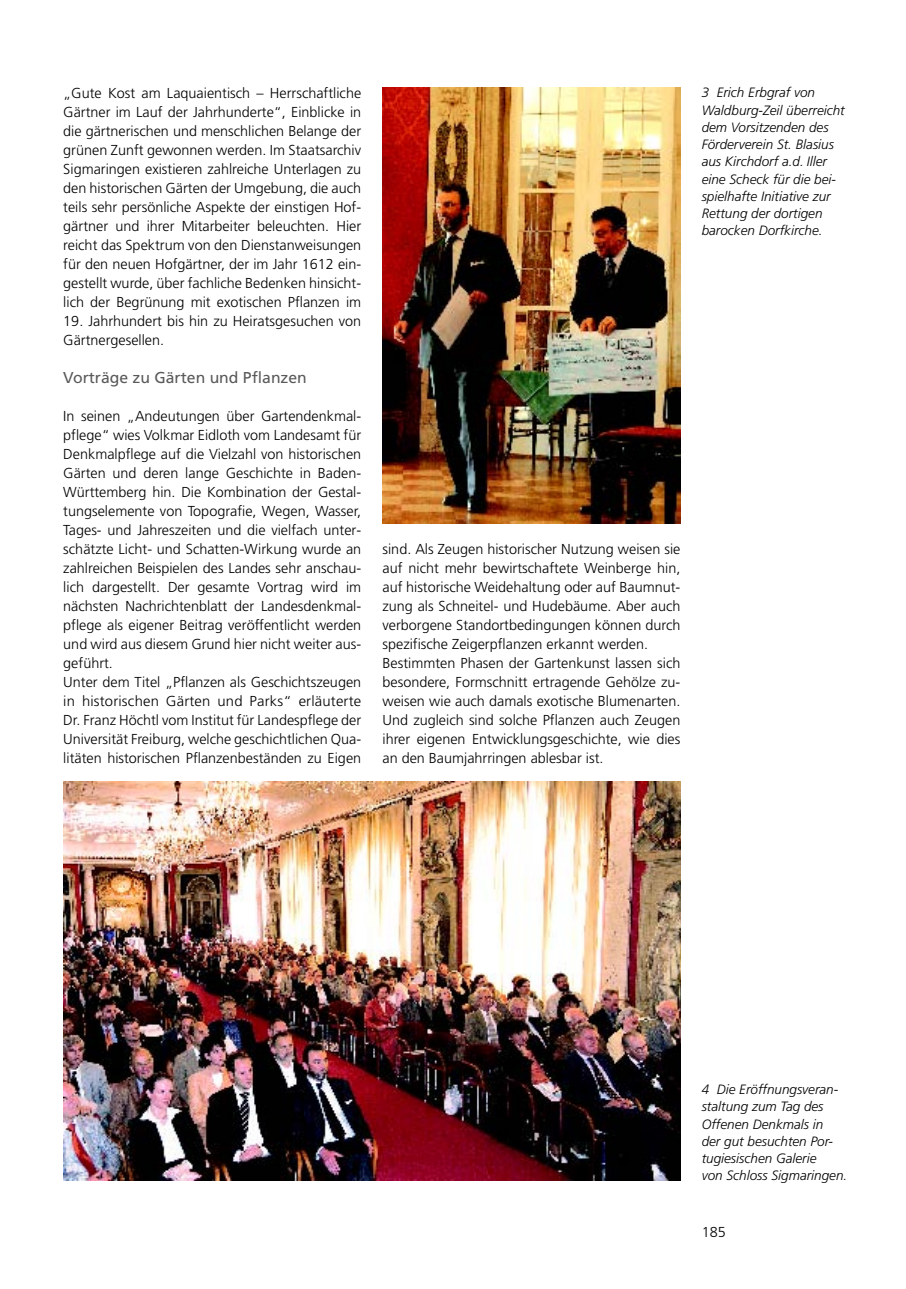
<style>
.page{position:relative;width:906px;height:1289px;background:#fff}
.page>*{position:absolute;margin:0;border:0;box-sizing:border-box;transform-origin:0 0}
.t1{font:15.75px "Frutiger";color:#5a5a5a}
.t2{font:300 14.4px/19px "Frutiger";color:#000}
.t3{font:italic 300 13.5px/17.2px "Frutiger";color:#000}
</style>
<div class="page">
<img style="left:63px;top:781px;width:617px;height:399px">
<img style="left:382px;top:87px;width:298px;height:436px">
<p class="t2" style="left:63px;top:84px;width:299px;text-align:justify">„Gute Kost am Laquaientisch – Herrschaftliche Gärtner im Lauf der Jahrhunderte“, Einblicke in die gärtnerischen und menschlichen Belange der grünen Zunft gewonnen werden. Im Staatsarchiv Sigmaringen existieren zahlreiche Unterlagen zu den historischen Gärten der Umgebung, die auch teils sehr persönliche Aspekte der einstigen Hof&shy;gärtner und ihrer Mitarbeiter beleuchten. Hier reicht das Spektrum von den Dienstanweisungen für den neuen Hofgärtner, der im Jahr 1612 ein&shy;gestellt wurde, über fachliche Bedenken hinsicht&shy;lich der Begrünung mit exotischen Pflanzen im</p>
<p class="t2" style="left:63px;top:312px;width:299px">19. Jahrhundert bis hin zu Heiratsgesuchen von<br>Gärtnergesellen.</p>
<p class="t1" style="left:63px;top:371px;width:245px">Vorträge zu Gärten und Pflanzen</p>
<p class="t2" style="left:63px;top:407px;width:299px">In seinen „Andeutungen über Gartendenkmal&shy;pflege“ wies Volkmar Eidloth vom Landesamt für Denkmalpflege auf die Vielzahl von historischen Gärten und deren lange Geschichte in Baden-Württemberg hin. Die Kombination der Gestal&shy;tungselemente von Topografie, Wegen, Wasser, Tages- und Jahreszeiten und die vielfach unter&shy;schätzte Licht- und Schatten-Wirkung wurde an zahlreichen Beispielen des Landes sehr anschau&shy;lich dargestellt. Der gesamte Vortrag wird im nächsten Nachrichtenblatt der Landesdenkmal&shy;pflege als eigener Beitrag veröffentlicht werden und wird aus diesem Grund hier nicht weiter aus&shy;geführt.<br>Unter dem Titel „Pflanzen als Geschichtszeugen in historischen Gärten und Parks“ erläuterte Dr. Franz Höchtl vom Institut für Landespflege der Universität Freiburg, welche geschichtlichen Qua&shy;litäten historischen Pflanzenbeständen zu Eigen</p>
<p class="t2" style="left:382px;top:540px;width:299px">sind. Als Zeugen historischer Nutzung weisen sie auf nicht mehr bewirtschaftete Weinberge hin, auf historische Weidehaltung oder auf Baumnut&shy;zung als Schneitel- und Hudebäume. Aber auch verborgene Standortbedingungen können durch spezifische Zeigerpflanzen erkannt werden.<br>Bestimmten Phasen der Gartenkunst lassen sich besondere, Formschnitt ertragende Gehölze zu&shy;weisen wie auch damals exotische Blumenarten.<br>Und zugleich sind solche Pflanzen auch Zeugen ihrer eigenen Entwicklungsgeschichte, wie dies an den Baumjahrringen ablesbar ist.</p>
<p class="t3" style="left:701px;top:85px;width:144px">3 Erich Erbgraf von<br>Waldburg-Zeil überreicht dem Vorsitzenden des<br>Förderverein St. Blasius aus Kirchdorf a.d. Iller eine Scheck für die bei&shy;spielhafte Initiative zur<br>Rettung der dortigen barocken Dorfkirche.</p>
<p class="t3" style="left:701px;top:1081px;width:147px">4 Die Eröffnungsver an - staltung zum Tag des<br>Offenen Denkmals in<br>der gut besuchten Por&shy;tu giesischen Galerie<br>von Schloss Sigmaringen.</p>
<p class="t2" style="left:701px;top:1223px;width:26px">185</p>
</div>
